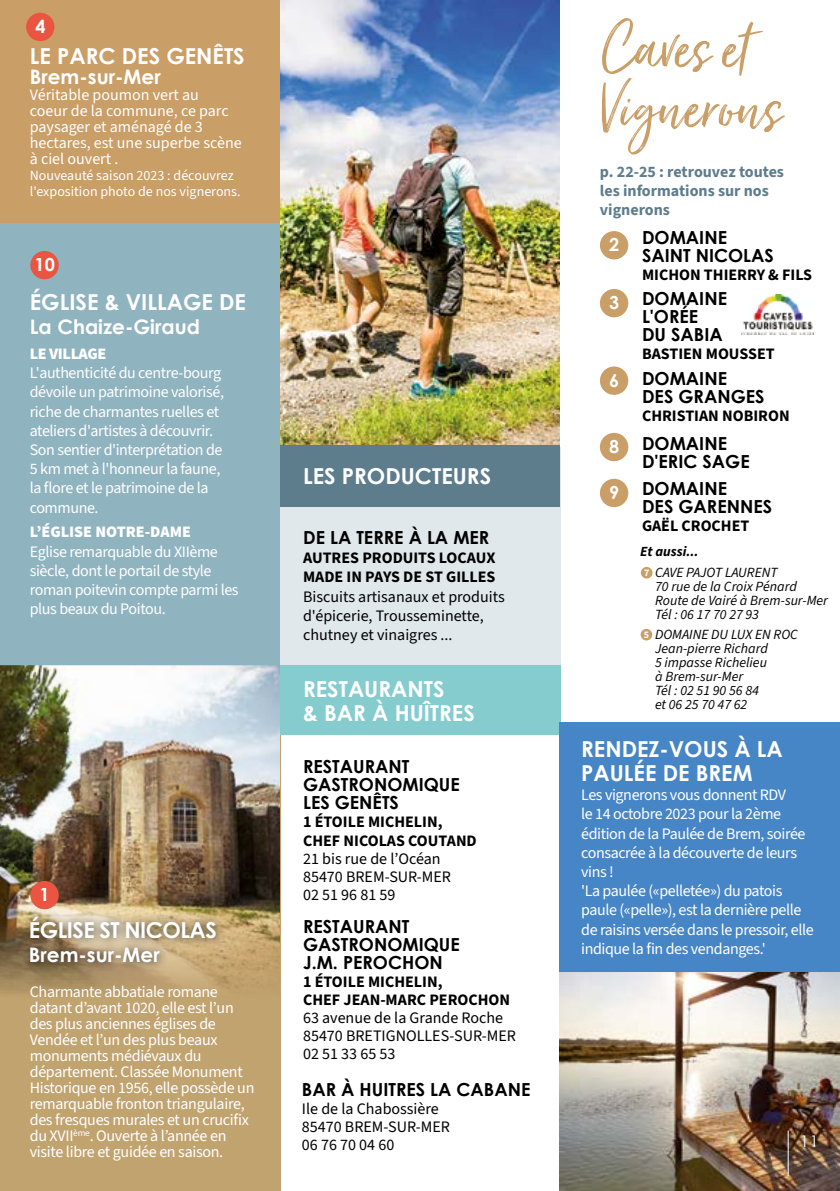
<style>
.page{position:relative;width:840px;height:1191px;background:#fff}
.page>*{position:absolute;margin:0;border:0;box-sizing:border-box;transform-origin:0 0}
.t1{font:78px/60px "Just Lovely";color:#ca9e67}
.t2{font:700 22px/24px "Century Gothic";color:#fff}
.t3{font:700 22px "Century Gothic";letter-spacing:-.025em;color:#fff}
.t4{font:700 20px "Century Gothic";color:#fff}
.t5{font:700 18px/18px "Century Gothic";color:#000}
.t6{font:700 18px "Century Gothic";color:#fff}
.t7{font:16px/19.2px "Source Sans 3";letter-spacing:-.025em;color:#fff}
.t8{font:16px/18px "Source Sans 3";color:#000}
.t9{font:700 16px/18px "Source Sans 3";color:#000}
.t10{font:16px/16px "Source Sans 3";color:#fff}
.t11{font:700 16px/19.2px "Source Sans 3";color:#5d7d8d}
.t12{font:900 16px "Source Sans 3";color:#fff}
.t13{font:900 16px "Source Sans 3";letter-spacing:-.025em;color:#fff}
.t14{font:16px "Century Gothic";color:#fff}
.t15{font:italic 14px/14px "Source Sans 3";color:#000}
.t16{font:14px/16px "Source Sans 3";color:#fff}
.t17{font:italic 700 14px "Source Sans 3";color:#000}
.t18{font:700 10px "Source Sans 3";color:#fff}
</style>
<div class="page">
<img style="left:559px;top:971px;width:280px;height:220px">
<div style="left:0;top:730px;width:280px;height:461px;background:#c1a36f"></div>
<div style="left:0;top:0;width:280px;height:235px;background:#ca9e67"></div>
<div style="left:0;top:223px;width:280px;height:443px;background:#90b3c0"></div>
<div style="left:30px;top:251px;width:29px;height:28px;background:#ea5542;border-radius:50%"></div>
<div style="left:26px;top:13px;width:28px;height:28px;background:#ea5542;border-radius:50%"></div>
<img style="left:0;top:665px;width:280px;height:328px">
<div style="left:30px;top:881px;width:29px;height:28px;background:#ea5542;border-radius:50%"></div>
<div style="left:20px;top:906px;width:206px;height:67px;background:#000;opacity:.75"></div>
<img style="left:280px;top:0;width:279px;height:445px">
<div style="left:599px;top:231px;width:29px;height:28px;background:#ca9e67;border-radius:50%"></div>
<div style="left:599px;top:289px;width:29px;height:28px;background:#ca9e67;border-radius:50%"></div>
<div style="left:599px;top:366px;width:29px;height:29px;background:#ca9e67;border-radius:50%"></div>
<div style="left:599px;top:433px;width:29px;height:28px;background:#ca9e67;border-radius:50%"></div>
<div style="left:599px;top:479px;width:29px;height:28px;background:#ca9e67;border-radius:50%"></div>
<div style="left:640px;top:567px;width:12px;height:11px;background:#ca9e67;border-radius:50%"></div>
<div style="left:280px;top:447px;width:279px;height:226px;background:#e0e8ec"></div>
<div style="left:280px;top:445px;width:279px;height:61px;background:#5d7d8d"></div>
<div style="left:280px;top:665px;width:280px;height:69px;background:#85cccf"></div>
<div style="left:559px;top:722px;width:280px;height:249px;background:#4786c6"></div>
<img style="left:741px;top:295px;width:72px;height:39px">
<div style="left:640px;top:629px;width:12px;height:11px;background:#ca9e67;border-radius:50%"></div>
<hr style="left:787px;top:1130px;width:1px;height:46px;background:#fff">
<p class="t6" style="left:35px;top:13px;width:12px">4</p>
<h2 class="t2" style="left:30px;top:43px;width:216px">LE PARC DES GENÊTS</h2>
<p class="t4" style="left:30px;top:62px;width:132px">Brem-sur-Mer</p>
<p class="t10" style="left:30px;top:88px;width:213px">Véritable poumon vert au<br>coeur de la commune, ce parc paysager et aménagé de 3 hectares, est une superbe scène à ciel ouvert .</p>
<p class="t16" style="left:30px;top:168px;width:212px">Nouveauté saison 2023 : découvrez l'exposition photo de nos vignerons.</p>
<p class="t6" style="left:35px;top:251px;width:22px">10</p>
<h2 class="t2" style="left:30px;top:289px;width:218px">ÉGLISE &amp; VILLAGE DE</h2>
<p class="t4" style="left:30px;top:311px;width:171px">La Chaize-Giraud</p>
<p class="t13" style="left:30px;top:343px;width:78px">LE VILLAGE</p>
<p class="t7" style="left:30px;top:364px;width:196px">L'authenticité du centre-bourg dévoile un patrimoine valorisé, riche de charmantes ruelles et ateliers d'artistes à découvrir.<br>Son sentier d'interprétation de<br>5 km met à l'honneur la faune, la flore et le patrimoine de la commune.</p>
<p class="t12" style="left:30px;top:521px;width:163px">L’ÉGLISE NOTRE-DAME</p>
<p class="t7" style="left:30px;top:542px;width:210px">Eglise remarquable du XIIème siècle, dont le portail de style roman poitevin compte parmi les plus beaux du Poitou.</p>
<p class="t6" style="left:40px;top:880px;width:12px">1</p>
<h2 class="t3" style="left:29px;top:913px;width:189px">ÉGLISE ST NICOLAS</h2>
<p class="t4" style="left:29px;top:939px;width:132px">Brem-sur-Mer</p>
<p class="t7" style="left:30px;top:984px;width:226px;line-height:16px">Charmante abbatiale romane datant d’avant 1020, elle est l’un des plus anciennes églises de<br>Vendée et l’un des plus beaux monuments médiévaux du département. Classée Monument<br>Historique en 1956, elle possède un remarquable fronton triangulaire, des fresques murales et un crucifix du XVII<sup>ème</sup>. Ouverte à l’année en visite libre et guidée en saison.</p>
<h2 class="t2" style="left:303px;top:463px;width:189px">LES PRODUCTEURS</h2>
<p class="t5" style="left:303px;top:528px;width:188px">DE LA TERRE À LA MER</p>
<p class="t9" style="left:303px;top:549px;width:194px;line-height:19.2px">AUTRES PRODUITS LOCAUX<br>MADE IN PAYS DE ST GILLES</p>
<p class="t8" style="left:303px;top:587px;width:203px;line-height:19.2px">Biscuits artisanaux et produits d'épicerie, Trousseminette, chutney et vinaigres ...</p>
<h2 class="t2" style="left:303px;top:675px;width:173px">RESTAURANTS<br>&amp; BAR À HUÎTRES</h2>
<p class="t5" style="left:303px;top:757px;width:158px">RESTAURANT<br>GASTRONOMIQUE<br>LES GENÊTS</p>
<p class="t9" style="left:303px;top:813px;width:175px">1 ÉTOILE MICHELIN,<br>CHEF NICOLAS COUTAND</p>
<p class="t8" style="left:303px;top:849px;width:149px">21 bis rue de l’Océan<br>85470 BREM-SUR-MER<br>02 51 96 81 59</p>
<p class="t5" style="left:303px;top:917px;width:158px">RESTAURANT<br>GASTRONOMIQUE<br>J.M. PEROCHON</p>
<p class="t9" style="left:303px;top:973px;width:208px">1 ÉTOILE MICHELIN,<br>CHEF JEAN-MARC PEROCHON</p>
<p class="t8" style="left:303px;top:1009px;width:214px">63 avenue de la Grande Roche<br>85470 BRETIGNOLLES-SUR-MER<br>02 51 33 65 53</p>
<p class="t5" style="left:302px;top:1079px;width:230px">BAR À HUITRES LA CABANE</p>
<p class="t8" style="left:302px;top:1099px;width:149px">Ile de la Chabossière<br>85470 BREM-SUR-MER<br>06 76 70 04 60</p>
<h1 class="t1" style="left:599px;top:22px;width:183px">Caves et<br>Vignerons</h1>
<p class="t11" style="left:599px;top:162px;width:185px">p. 22-25 : retrouvez toutes les informations sur nos vignerons</p>
<p class="t6" style="left:609px;top:231px;width:12px">2</p>
<p class="t5" style="left:641px;top:228px;width:133px">DOMAINE<br>SAINT NICOLAS</p>
<p class="t9" style="left:641px;top:266px;width:171px">MICHON THIERRY &amp; FILS</p>
<p class="t6" style="left:609px;top:289px;width:12px">3</p>
<p class="t5" style="left:641px;top:288px;width:86px">DOMAINE<br>L'ORÉE<br>DU SABIA</p>
<p class="t9" style="left:641px;top:345px;width:134px">BASTIEN MOUSSET</p>
<p class="t6" style="left:609px;top:366px;width:12px">6</p>
<p class="t5" style="left:641px;top:369px;width:124px">DOMAINE<br>DES GRANGES</p>
<p class="t9" style="left:641px;top:407px;width:149px">CHRISTIAN NOBIRON</p>
<p class="t6" style="left:609px;top:433px;width:12px">8</p>
<p class="t5" style="left:641px;top:433px;width:109px">DOMAINE<br>D'ERIC SAGE</p>
<p class="t6" style="left:609px;top:479px;width:12px">9</p>
<p class="t5" style="left:641px;top:478px;width:131px">DOMAINE<br>DES GARENNES</p>
<p class="t9" style="left:641px;top:517px;width:109px">GAËL CROCHET</p>
<p class="t18" style="left:643px;top:566px;width:7px">7</p>
<p class="t17" style="left:640px;top:541px;width:60px">Et aussi...</p>
<p class="t15" style="left:655px;top:566px;width:174px">CAVE PAJOT LAURENT<br>70 rue de la Croix Pénard<br>Route de Vairé à Brem-sur-Mer<br>Tél : 06 17 70 27 93</p>
<p class="t15" style="left:654px;top:627px;width:144px">DOMAINE DU LUX EN ROC<br>Jean-pierre Richard<br>5 impasse Richelieu<br>à Brem-sur-Mer<br>Tél : 02 51 90 56 84<br>et 06 25 70 47 62</p>
<p class="t18" style="left:643px;top:628px;width:7px">5</p>
<h2 class="t2" style="left:581px;top:736px;width:203px">RENDEZ-VOUS À LA<br>PAULÉE DE BREM</h2>
<p class="t7" style="left:581px;top:785px;width:234px">Les vignerons vous donnent RDV<br>le 14 octobre 2023 pour la 2ème édition de la Paulée de Brem, soirée consacrée à la découverte de leurs vins !<br>'La paulée («pelletée») du patois paule («pelle»), est la dernière pelle de raisins versée dans le pressoir, elle indique la fin des vendanges.'</p>
<p class="t14" style="left:799px;top:1130px;width:20px">11</p>
</div>
